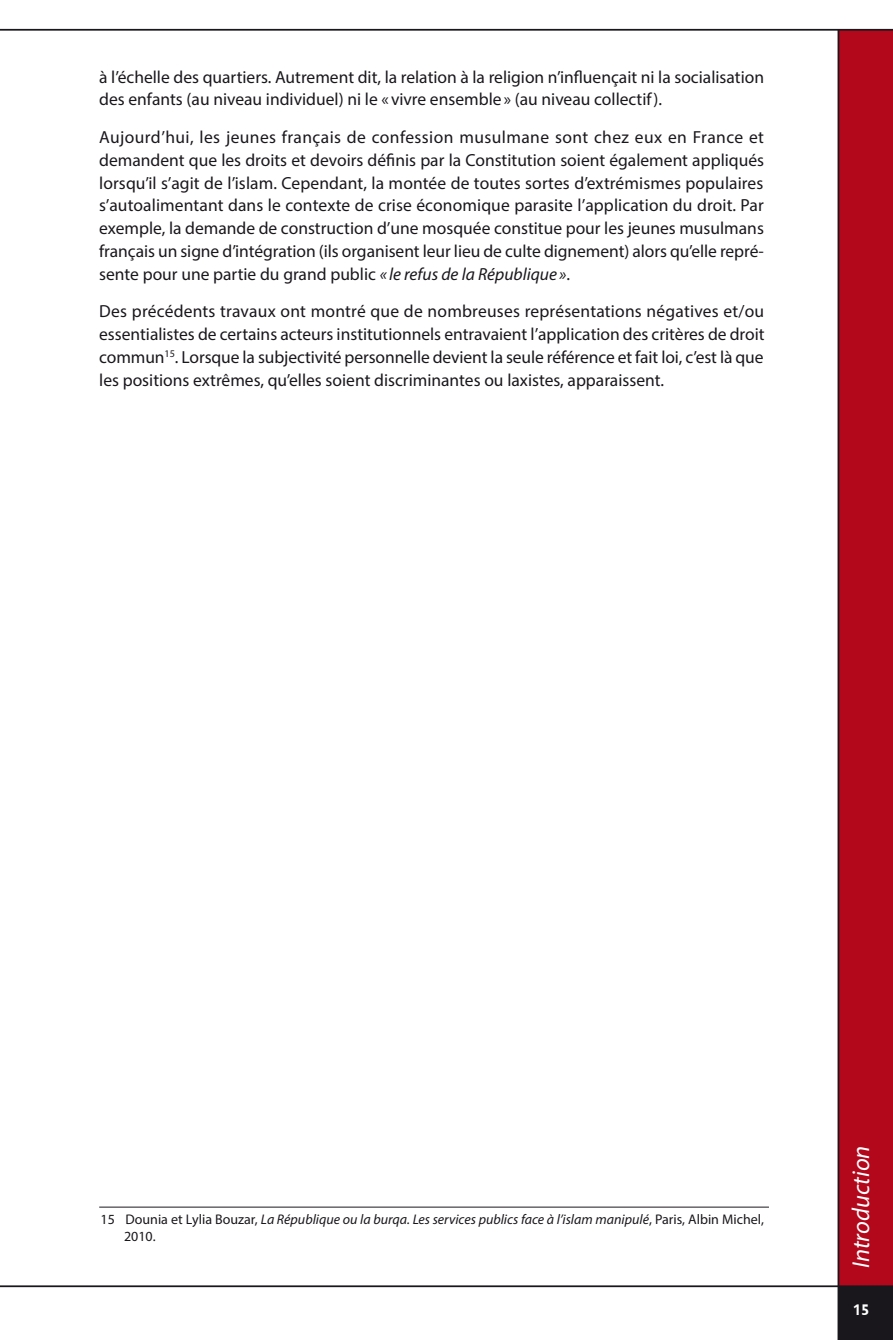
<style>
.page{position:relative;width:893px;height:1340px;background:#fff}
.page>*{position:absolute;margin:0;border:0;box-sizing:border-box;transform-origin:0 0}
.t1{font:italic 24.5px "Myriad Pro";color:#fff}
.t2{font:17.5px/22.8px "Myriad Pro";color:#1a171c;text-align:justify}
.t3{font:700 15.75px "Chantilly";color:#fff}
.t4{font:italic 14px/16.8px "Myriad Pro";color:#1a171c}
.s1{font-style:italic}
.s2{font-style:normal}
</style>
<div class="page">
<div style="left:838px;top:1285px;width:55px;height:54px;background:#1a171c"></div>
<div style="left:838px;top:29px;width:55px;height:1256px;background:#b3071b"></div>
<hr style="left:0;top:29px;width:893px;height:2px;background:#1a171c">
<hr style="left:0;top:1285px;width:893px;height:2px;background:#1a171c">
<hr style="left:837px;top:30px;width:2px;height:1309px;background:#1a171c">
<hr style="left:99px;top:1206px;width:670px;height:1px;background:#1a171c">
<p class="t2" style="left:99px;top:65px;width:666px">à l’échelle des quartiers. Autrement dit, la relation à la religion n’influençait ni la socialisation des enfants (au niveau individuel) ni le « vivre ensemble» (au niveau collectif).</p>
<p class="t2" style="left:99px;top:125px;width:666px">Aujourd’hui, les jeunes français de confession musulmane sont chez eux en France et demandent que les droits et devoirs définis par la Constitution soient également appliqués lorsqu’il s’agit de l’islam. Cependant, la montée de toutes sortes d’extrémismes populaires s’autoalimentant dans le contexte de crise économique parasite l’application du droit. Par exemple, la demande de construction d’une mosquée constitue pour les jeunes musulmans français un signe d’intégration (ils organisent leur lieu de culte dignement) alors qu’elle repré&shy;sente pour une partie du grand public <span class="s1">« le refus de la République »</span>.</p>
<p class="t2" style="left:99px;top:300px;width:667px">Des précédents travaux ont montré que de nombreuses représentations négatives et/ou essentialistes de certains acteurs institutionnels entravaient l’application des critères de droit commun<sup>15</sup>. Lorsque la subjectivité personnelle devient la seule référence et fait loi, c’est là que les positions extrêmes, qu’elles soient discriminantes ou laxistes, apparaissent.</p>
<p class="t4" style="left:124px;top:1210px;width:641px;text-indent:-23px"><span class="s2">15 Dounia et Lylia Bouzar,</span> La République ou la burqa. Les services publics face à l’islam manipulé<span class="s2">, Paris, Albin Michel,<br>2010.</span></p>
<h1 class="t1" style="left:846px;top:1267px;width:124px;rotate:-90deg">Introduction</h1>
<p class="t3" style="left:853px;top:1301px;width:18px">15</p>
</div>
